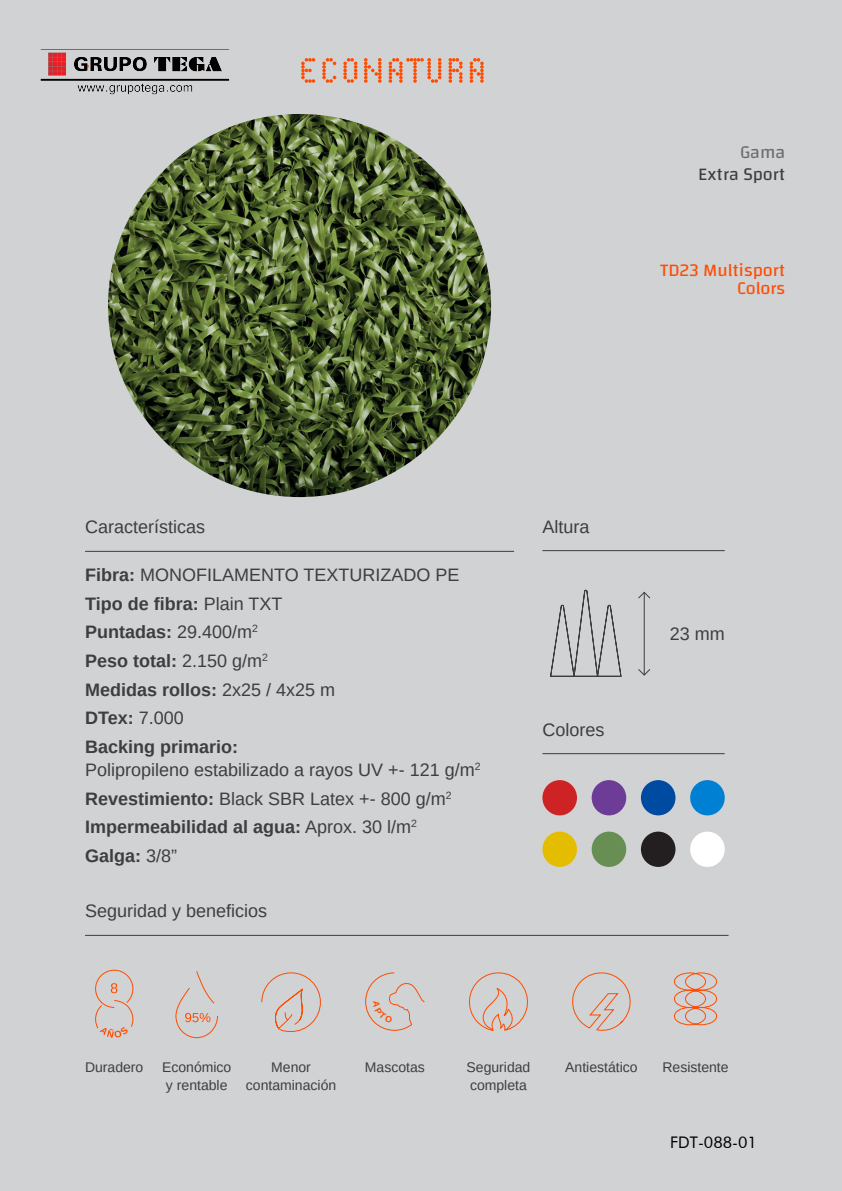
<style>
.page{position:relative;width:842px;height:1191px;background:#d1d2d4}
.page>*{position:absolute;margin:0;border:0;box-sizing:border-box;transform-origin:0 0}
.t1{font:18px "Arimo";color:#3e3e3f}
.t2{font:700 18px "Arimo";color:#3e3e3f}
.t3{font:18px "Changa";color:#ff4c00}
.t4{font:18px "Changa";color:#3e3e3f}
.t5{font:18px "Changa";color:#6c6d70}
.t6{font:16px "Futura BT";color:#000}
.t7{font:14px "Arimo";color:#3e3e3f}
.s1{font-weight:700}
.s2{font-weight:400}
</style>
<div class="page">
<hr style="left:85px;top:551px;width:429px;height:1px;background:#3e3e3f">
<img style="left:108px;top:114px;width:383px;height:383px;border-radius:191px">
<hr style="left:85px;top:935px;width:644px;height:1px;background:#3e3e3f">
<hr style="left:542px;top:550px;width:183px;height:1px;background:#3e3e3f">
<svg style="left:95px;top:969px;width:39px;height:69px"></svg>
<svg style="left:175px;top:971px;width:43px;height:67px"></svg>
<svg style="left:261px;top:972px;width:60px;height:60px"></svg>
<svg style="left:468px;top:972px;width:60px;height:59px"></svg>
<svg style="left:572px;top:972px;width:59px;height:58px"></svg>
<svg style="left:674px;top:972px;width:43px;height:53px"></svg>
<svg style="left:550px;top:589px;width:72px;height:88px"></svg>
<hr style="left:644px;top:592px;width:1px;height:83px;background:#3e3e3f">
<svg style="left:638px;top:591px;width:13px;height:8px"></svg>
<svg style="left:638px;top:668px;width:13px;height:8px"></svg>
<div style="left:690px;top:780px;width:35px;height:35px;background:#0080d3;border-radius:50%"></div>
<div style="left:592px;top:831px;width:34px;height:36px;background:#678e53;border-radius:50%"></div>
<div style="left:641px;top:780px;width:34px;height:35px;background:#004ba2;border-radius:50%"></div>
<div style="left:592px;top:780px;width:34px;height:35px;background:#6c3c96;border-radius:50%"></div>
<div style="left:542px;top:780px;width:35px;height:35px;background:#ce2324;border-radius:50%"></div>
<div style="left:542px;top:831px;width:35px;height:36px;background:#e4bd00;border-radius:50%"></div>
<div style="left:690px;top:831px;width:35px;height:36px;background:#fff;border-radius:50%"></div>
<div style="left:641px;top:831px;width:34px;height:36px;background:#231f20;border-radius:50%"></div>
<hr style="left:542px;top:753px;width:183px;height:1px;background:#3e3e3f">
<svg style="left:470px;top:58px;width:14px;height:25px"></svg>
<svg style="left:448px;top:58px;width:15px;height:25px"></svg>
<svg style="left:364px;top:58px;width:18px;height:25px"></svg>
<svg style="left:322px;top:58px;width:14px;height:25px"></svg>
<svg style="left:343px;top:58px;width:14px;height:25px"></svg>
<svg style="left:389px;top:58px;width:52px;height:25px"></svg>
<svg style="left:301px;top:58px;width:14px;height:25px"></svg>
<img style="left:40px;top:49px;width:190px;height:46px">
<svg style="left:365px;top:972px;width:60px;height:59px"></svg>
<p class="t5" style="left:740px;top:142px;width:47px">Gama</p>
<p class="t4" style="left:698px;top:163px;width:89px">Extra Sport</p>
<p class="t3" style="left:660px;top:259px;width:127px">TD23 Multisport</p>
<p class="t3" style="left:737px;top:277px;width:50px">Colors</p>
<p class="t1" style="left:85px;top:516px;width:122px">Características</p>
<p class="t1" style="left:85px;top:563px;width:376px"><span class="s1">Fibra:</span> MONOFILAMENTO TEXTURIZADO PE</p>
<p class="t2" style="left:85px;top:591px;width:199px">Tipo de fibra: <span class="s2">Plain TXT</span></p>
<p class="t2" style="left:85px;top:620px;width:174px">Puntadas: <span class="s2">29.400/m</span><sup>2</sup></p>
<p class="t2" style="left:85px;top:648px;width:184px">Peso total: <span class="s2">2.150 g/m</span><sup>2</sup></p>
<p class="t2" style="left:85px;top:677px;width:252px">Medidas rollos: <span class="s2">2x25 / 4x25 m</span></p>
<p class="t2" style="left:85px;top:706px;width:100px">DTex: <span class="s2">7.000</span></p>
<p class="t2" style="left:85px;top:734px;width:155px">Backing primario:</p>
<p class="t1" style="left:85px;top:758px;width:397px">Polipropileno estabilizado a rayos UV +- 121 g/m<sup>2</sup></p>
<p class="t1" style="left:85px;top:787px;width:368px"><span class="s1">Revestimiento:</span> Black SBR Latex +- 800 g/m<sup>2</sup></p>
<p class="t2" style="left:85px;top:815px;width:333px">Impermeabilidad al agua: <span class="s2">Aprox. 30 l/m</span><sup>2</sup></p>
<p class="t2" style="left:85px;top:843px;width:94px">Galga: <span class="s2">3/8”</span></p>
<p class="t1" style="left:85px;top:899px;width:184px">Seguridad y beneficios</p>
<p class="t1" style="left:542px;top:516px;width:49px">Altura</p>
<p class="t1" style="left:542px;top:718px;width:64px">Colores</p>
<p class="t1" style="left:670px;top:622px;width:57px">23 mm</p>
<p class="t7" style="left:85px;top:1058px;width:60px">Duradero</p>
<p class="t7" style="left:162px;top:1058px;width:71px">Económico</p>
<p class="t7" style="left:166px;top:1076px;width:63px">y rentable</p>
<p class="t7" style="left:271px;top:1058px;width:41px">Menor</p>
<p class="t7" style="left:246px;top:1076px;width:92px">contaminación</p>
<p class="t7" style="left:365px;top:1058px;width:61px">Mascotas</p>
<p class="t7" style="left:466px;top:1058px;width:65px">Seguridad</p>
<p class="t7" style="left:470px;top:1076px;width:58px">completa</p>
<p class="t7" style="left:565px;top:1058px;width:74px">Antiestático</p>
<p class="t7" style="left:662px;top:1058px;width:68px">Resistente</p>
<p class="t6" style="left:670px;top:1132px;width:88px">FDT-088-01</p>
</div>
